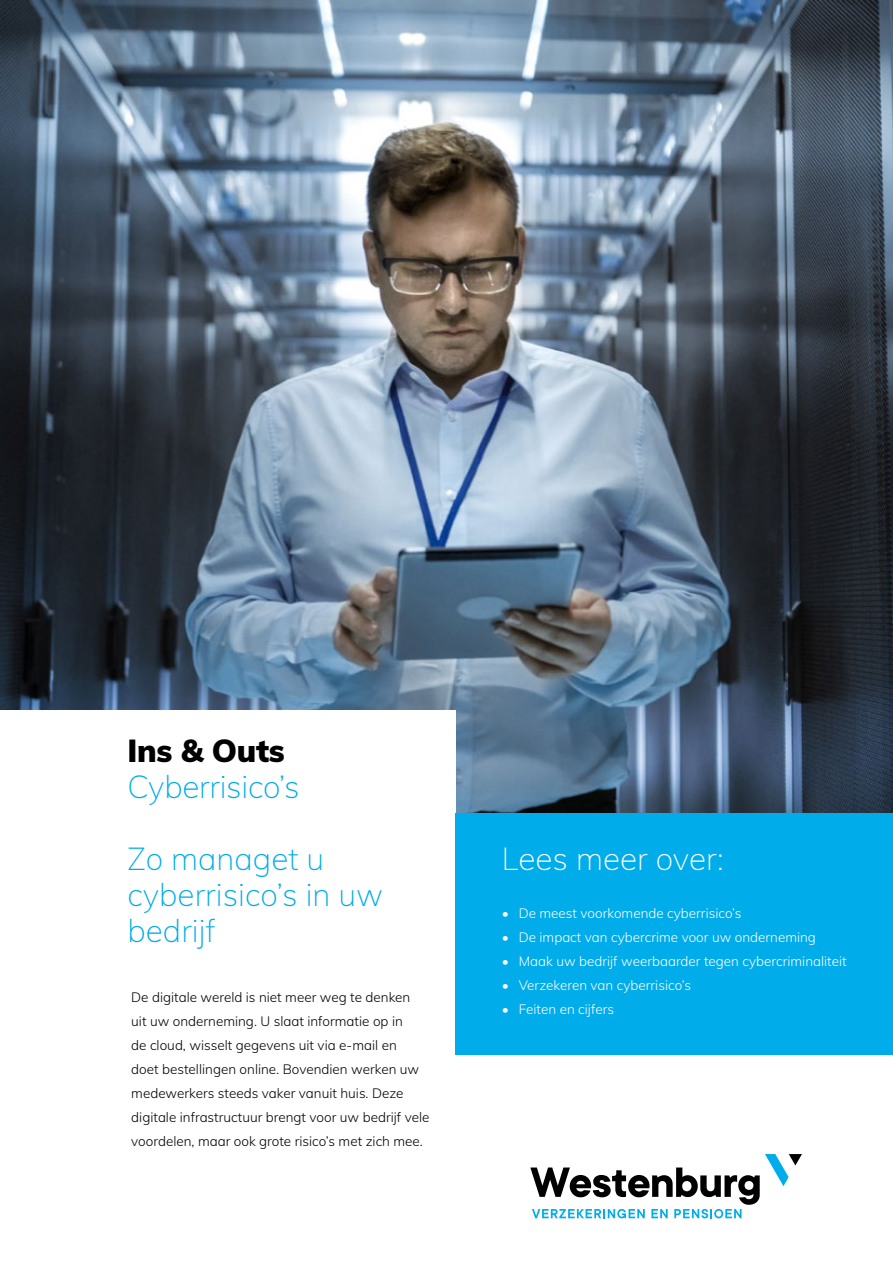
<style>
.page{position:relative;width:893px;height:1263px;background:#fff}
.page>*{position:absolute;margin:0;border:0;box-sizing:border-box;transform-origin:0 0}
.t1{font:200 31.5px/36px "Muli";color:#00ace9}
.t2{font:200 31.5px "Muli";color:#fff}
.t3{font:900 31.5px "Muli";letter-spacing:-.01em;color:#000}
.t4{font:300 13.5px/24px "Muli";color:#000}
.t5{font:300 13.5px "Muli";color:#fff}
</style>
<div class="page">
<img style="left:0;top:0;width:893px;height:813px">
<div style="left:0;top:710px;width:455px;height:147px;background:#fff"></div>
<div style="left:455px;top:813px;width:438px;height:241px;background:#00ace9"></div>
<svg style="left:530px;top:1154px;width:272px;height:64px"></svg>
<h1 class="t3" style="left:128px;top:727px;width:159px">Ins &amp; Outs</h1>
<h1 class="t1" style="left:128px;top:767px;width:174px">Cyberrisico’s</h1>
<h1 class="t1" style="left:128px;top:839px;width:257px">Zo managet u cyberrisico’s in uw bedrijf</h1>
<p class="t4" style="left:131px;top:985px;width:300px">De digitale wereld is niet meer weg te denken<br>uit uw onderneming. U slaat informatie op in<br>de cloud, wisselt gegevens uit via e-mail en<br>doet bestellingen online. Bovendien werken uw medewerkers steeds vaker vanuit huis. Deze digitale infrastructuur brengt voor uw bedrijf vele voordelen, maar ook grote risico’s met zich mee.</p>
<h1 class="t2" style="left:502px;top:836px;width:224px">Lees meer over:</h1>
<p class="t5" style="left:502px;top:903px;width:241px">• De meest voorkomende cyberrisico’s</p>
<p class="t5" style="left:502px;top:927px;width:316px">• De impact van cybercrime voor uw onderneming</p>
<p class="t5" style="left:502px;top:951px;width:346px">• Maak uw bedrijf weerbaarder tegen cybercriminaliteit</p>
<p class="t5" style="left:502px;top:975px;width:191px">• Verzekeren van cyberrisico’s</p>
<p class="t5" style="left:502px;top:999px;width:114px">• Feiten en cijfers</p>
</div>
